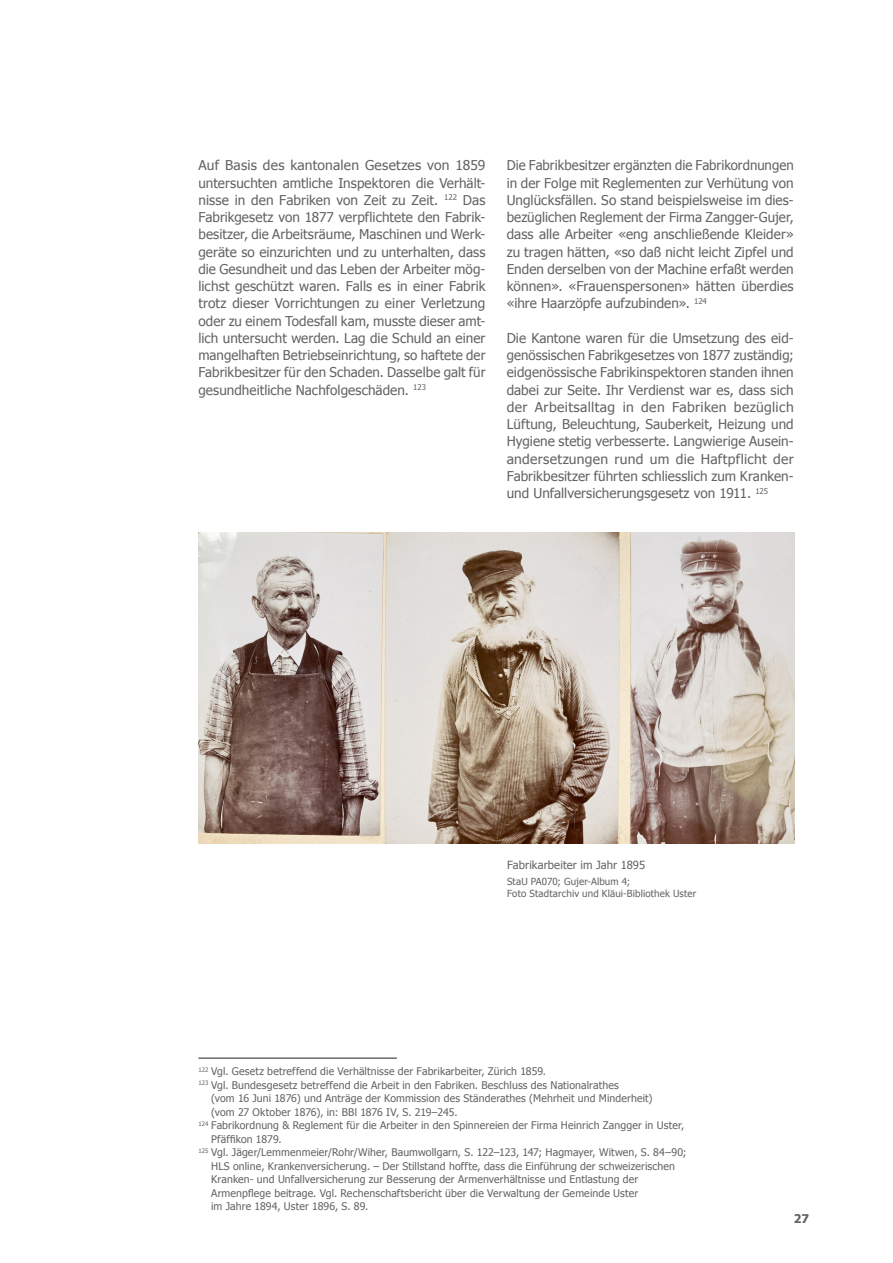
<style>
.page{position:relative;width:893px;height:1263px;background:#fff}
.page>*{position:absolute;margin:0;border:0;box-sizing:border-box;transform-origin:0 0}
.t1{font:13.5px/17.2px "Tahoma 2";letter-spacing:.005em;color:#636366;text-align:justify}
.t2{font:13.5px/17.2px "Tahoma";letter-spacing:.005em;color:#636366;text-align:justify}
.t3{font:700 12px "Tahoma";color:#636366}
.t4{font:11.25px "Tahoma 2";letter-spacing:.005em;color:#636366}
.t5{font:10.5px/13.5px "Tahoma 2";letter-spacing:.01em;color:#636366}
.t6{font:10.5px "Tahoma";letter-spacing:.015em;color:#636366}
.t7{font:9.75px/12px "Tahoma 2";letter-spacing:.015em;color:#636366}
</style>
<div class="page">
<img style="left:198px;top:533px;width:596px;height:310px">
<hr style="left:198px;top:1058px;width:199px;height:1px;background:#231f20">
<p class="t1" style="left:198px;top:156px;width:289px">Auf Basis des kantonalen Gesetzes von 1859 untersuchten amtliche Inspektoren die Verhält&shy;nisse in den Fabriken von Zeit zu Zeit. <sup>122</sup> Das Fabrikgesetz von 1877 verpflichtete den Fabrik&shy;besitzer, die Arbeitsräume, Maschinen und Werk&shy;geräte so einzurichten und zu unterhalten, dass die Gesundheit und das Leben der Arbeiter mög&shy;lichst geschützt waren. Falls es in einer Fabrik trotz dieser Vorrichtungen zu einer Verletzung oder zu einem Todesfall kam, musste dieser amt&shy;lich untersucht werden. Lag die Schuld an einer mangelhaften Betriebseinrichtung, so haftete der Fabrikbesitzer für den Schaden. Dasselbe galt für gesundheitliche Nachfolgeschäden. <sup>123</sup></p>
<p class="t1" style="left:507px;top:156px;width:289px">Die Fabrikbesitzer ergänzten die Fabrikordnungen in der Folge mit Reglementen zur Verhütung von Unglücksfällen. So stand beispielsweise im dies&shy;bezüglichen Reglement der Firma Zangger-Gujer,</p>
<p class="t2" style="left:507px;top:225px;width:289px">dass alle Arbeiter «eng anschließende Kleider» zu tragen hätten, «so daß nicht leicht Zipfel und Enden derselben von der Machine erfaßt werden</p>
<p class="t1" style="left:507px;top:277px;width:288px">können». «Frauenspersonen» hätten überdies «ihre Haarzöpfe aufzubinden». <sup>124</sup></p>
<p class="t1" style="left:507px;top:329px;width:289px">Die Kantone waren für die Umsetzung des eid&shy;genössischen Fabrikgesetzes von 1877 zuständig; eidgenössische Fabrikinspektoren standen ihnen dabei zur Seite. Ihr Verdienst war es, dass sich der Arbeitsalltag in den Fabriken bezüglich Lüftung, Beleuchtung, Sauberkeit, Heizung und Hygiene stetig verbesserte. Langwierige Ausein&shy;andersetzungen rund um die Haftpflicht der Fabrikbesitzer führten schliesslich zum Kranken&shy;und Unfallversicherungsgesetz von 1911. <sup>125</sup></p>
<p class="t4" style="left:507px;top:857px;width:140px">Fabrikarbeiter im Jahr 1895</p>
<p class="t7" style="left:507px;top:875px;width:191px">StaU PA070; Gujer-Album 4;<br>Foto Stadtarchiv und Kläui-Bibliothek Uster</p>
<p class="t5" style="left:198px;top:1064px;width:349px"><sup>122</sup> Vgl. Gesetz betreffend die Verhältnisse der Fabrikarbeiter, Zürich 1859.</p>
<p class="t5" style="left:198px;top:1078px;width:422px"><sup>123</sup> Vgl. Bundesgesetz betreffend die Arbeit in den Fabriken. Beschluss des Nationalrathes</p>
<p class="t5" style="left:211px;top:1091px;width:443px">(vom 16 Juni 1876) und Anträge der Kommission des Ständerathes (Mehrheit und Minderheit)</p>
<p class="t5" style="left:211px;top:1105px;width:248px">(vom 27 Oktober 1876), in: BBl 1876 IV, S. 219–245.</p>
<p class="t5" style="left:198px;top:1118px;width:487px"><sup>124</sup> Fabrikordnung &amp; Reglement für die Arbeiter in den Spinnereien der Firma Heinrich Zangger in Uster,</p>
<p class="t6" style="left:211px;top:1132px;width:72px">Pfäffikon 1879.</p>
<p class="t5" style="left:211px;top:1145px;width:477px;text-indent:-13px"><sup>125</sup> Vgl. Jäger/Lemmenmeier/Rohr/Wiher, Baumwollgarn, S. 122–123, 147; Hagmayer, Witwen, S. 84–90;<br>HLS online, Krankenversicherung. – Der Stillstand hoffte, dass die Einführung der schweizerischen<br>Kranken- und Unfallversicherung zur Besserung der Armenverhältnisse und Entlastung der</p>
<p class="t6" style="left:211px;top:1186px;width:429px">Armenpflege beitrage. Vgl. Rechenschaftsbericht über die Verwaltung der Gemeinde Uster</p>
<p class="t5" style="left:211px;top:1199px;width:159px">im Jahre 1894, Uster 1896, S. 89.</p>
<p class="t3" style="left:794px;top:1210px;width:17px">27</p>
</div>
